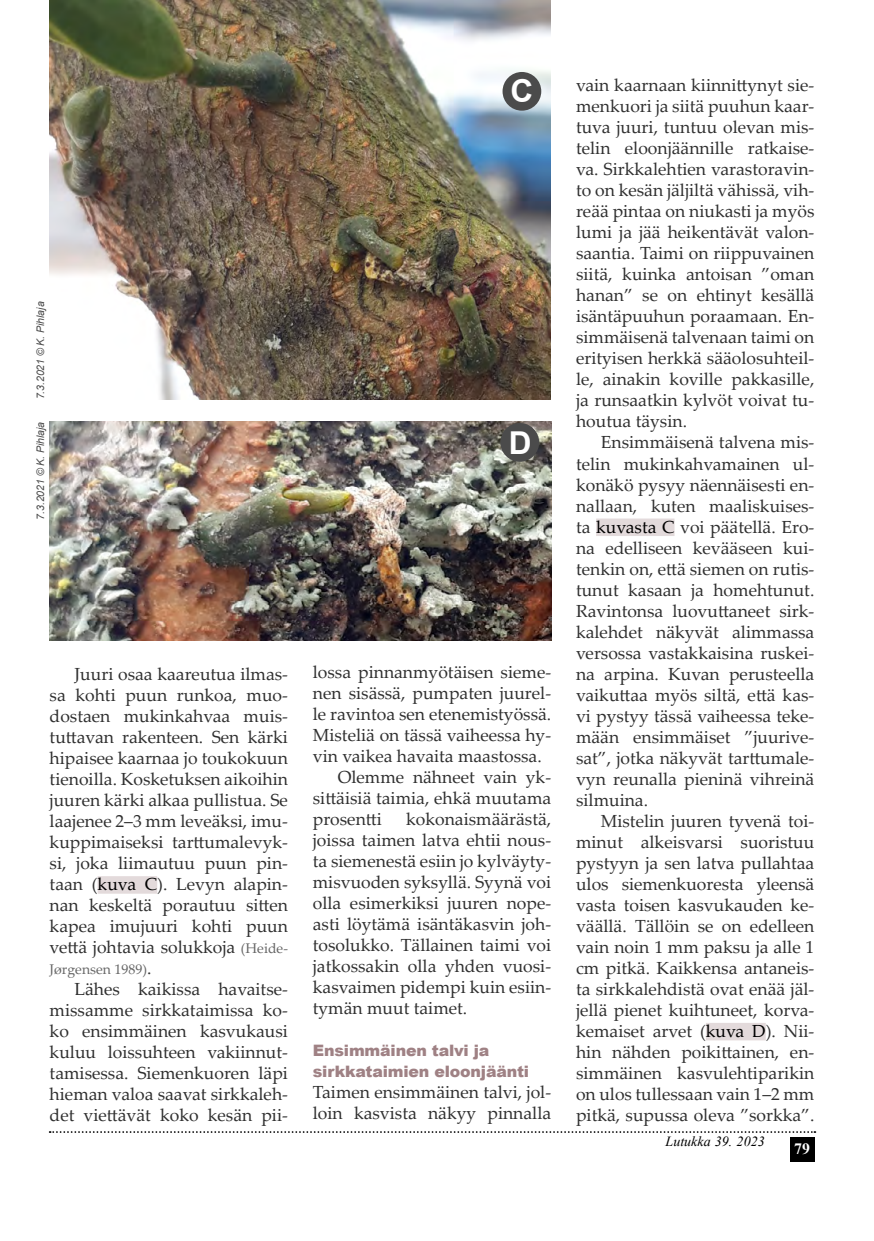
<style>
.page{position:relative;width:874px;height:1241px;background:#fff}
.page>*{position:absolute;margin:0;border:0;box-sizing:border-box;transform-origin:0 0}
.t1{font:700 31.5px "Arial";color:#fff}
.t2{font:17.5px/21px "Palatino Linotype";color:#2f2f2f;text-align:justify}
.t3{font:900 15.75px/21px "Arial";letter-spacing:-.01em;color:#9f8184}
.t4{font:700 15.75px "Times New Roman";color:#fff}
.t5{font:14px "Palatino Linotype";color:#666}
.t6{font:italic 14px "Times New Roman";color:#000}
.t7{font:italic 10.5px "Arial";letter-spacing:-.01em;color:#4b4b4b}
.s1{color:#000}
.s2{font-size:14px;color:#666}
.s3{font-size:17.5px;color:#2f2f2f}
</style>
<div class="page">
<svg style="left:50px;top:1131px;width:765px;height:1px"></svg>
<div style="left:789px;top:1136px;width:25px;height:25px;background:#000"></div>
<img style="left:50px;top:421px;width:501px;height:219px">
<img style="left:50px;top:0;width:500px;height:399px">
<div style="left:98px;top:876px;width:59px;height:17px;background:#e3dadb"></div>
<div style="left:595px;top:518px;width:79px;height:18px;background:#e3dadb"></div>
<div style="left:705px;top:1022px;width:60px;height:18px;background:#e3dadb"></div>
<div style="left:502px;top:72px;width:39px;height:39px;background:#4b4b4b;border-radius:50%"></div>
<div style="left:500px;top:423px;width:39px;height:38px;background:#4b4b4b;border-radius:50%"></div>
<h1 class="t1" style="left:510px;top:68px;width:24px">C</h1>
<p class="t7" style="left:34px;top:399px;width:99px;rotate:-90deg">7.3.2021 © K. Pihlaja</p>
<p class="t7" style="left:34px;top:519px;width:99px;rotate:-90deg">7.3.2021 © K. Pihlaja</p>
<h1 class="t1" style="left:508px;top:420px;width:24px">D</h1>
<p class="t2" style="left:50px;top:662px;width:240px;text-indent:25px">Juuri osaa kaareutua ilmas&shy;sa kohti puun runkoa, muo&shy;dostaen mukinkahvaa muis&shy;tuttavan rakenteen. Sen kärki hipaisee kaarnaa jo toukokuun tienoilla. Kosketuksen aikoihin juuren kärki alkaa pullistua. Se laajenee 2‒3 mm leveäksi, imu&shy;kuppimaiseksi tarttumalevyk&shy;si, joka liimautuu puun pin&shy;taan (<span class="s1">kuva C</span>). Levyn alapin&shy;nan keskeltä porautuu sitten kapea imujuuri kohti puun vettä johtavia solukkoja <span class="s2">(Heide-</span></p>
<p class="t5" style="left:50px;top:959px;width:103px">Jørgensen 1989)<span class="s3">.</span></p>
<p class="t2" style="left:50px;top:977px;width:240px;text-indent:25px">Lähes kaikissa havaitse&shy;missamme sirkkataimissa ko&shy;ko ensimmäinen kasvukausi kuluu loissuhteen vakiinnut&shy;tamisessa. Siemenkuoren läpi hieman valoa saavat sirkkaleh&shy;det viettävät koko kesän pii-</p>
<p class="t2" style="left:313px;top:660px;width:240px">lossa pinnanmyötäisen sieme-</p>
<p class="t2" style="left:313px;top:681px;width:240px">nen sisässä, pumpaten juurel-</p>
<p class="t2" style="left:313px;top:702px;width:240px">le ravintoa sen etenemistyössä.</p>
<p class="t2" style="left:313px;top:723px;width:240px">Misteliä on tässä vaiheessa hy-</p>
<p class="t2" style="left:313px;top:744px;width:230px">vin vaikea havaita maastossa.</p>
<p class="t2" style="left:337px;top:765px;width:215px">Olemme nähneet vain yk-</p>
<p class="t2" style="left:313px;top:786px;width:240px">sittäisiä taimia, ehkä muutama</p>
<p class="t2" style="left:313px;top:807px;width:70px">prosentti</p>
<p class="t2" style="left:313px;top:807px;width:240px;text-indent:93px">kokonaismäärästä, joissa taimen latva ehtii nous&shy;ta siemenestä esiin jo kylväyty&shy;misvuoden syksyllä. Syynä voi olla esimerkiksi juuren nope&shy;asti löytämä isäntäkasvin joh&shy;tosolukko. Tällainen taimi voi jatkossakin olla yhden vuosi&shy;kasvaimen pidempi kuin esiin&shy;tymän muut taimet.</p>
<p class="t3" style="left:313px;top:1039px;width:218px">Ensimmäinen talvi ja sirkkataimien eloonjäänti</p>
<p class="t2" style="left:313px;top:1080px;width:240px">Taimen ensimmäinen talvi, jol&shy;loin kasvista näkyy pinnalla</p>
<p class="t2" style="left:575px;top:74px;width:240px">vain kaarnaan kiinnittynyt sie&shy;menkuori ja siitä puuhun kaar&shy;tuva juuri, tuntuu olevan mis&shy;telin eloonjäännille ratkaise&shy;va. Sirkkalehtien varastoravin&shy;to on kesän jäljiltä vähissä, vih&shy;reää pintaa on niukasti ja myös lumi ja jää heikentävät valon&shy;saantia. Taimi on riippuvainen siitä, kuinka antoisan ”oman hanan” se on ehtinyt kesällä isäntäpuuhun poraamaan. En&shy;simmäisenä talvenaan taimi on erityisen herkkä sääolosuhteil&shy;le, ainakin koville pakkasille, ja runsaatkin kylvöt voivat tu&shy;houtua täysin.</p>
<p class="t2" style="left:575px;top:431px;width:240px;text-indent:25px">Ensimmäisenä talvena mis&shy;telin mukinkahvamainen ul&shy;konäkö pysyy näennäisesti en&shy;nallaan, kuten maaliskuises&shy;ta <span class="s1">kuvasta C</span> voi päätellä. Ero&shy;na edelliseen kevääseen kui&shy;tenkin on, että siemen on rutis&shy;tunut kasaan ja homehtunut.<br>Ravintonsa luovuttaneet sirk&shy;kalehdet näkyvät alimmassa versossa vastakkaisina ruskei&shy;na arpina. Kuvan perusteella vaikuttaa myös siltä, että kas&shy;vi pystyy tässä vaiheessa teke&shy;mään ensimmäiset ”juurive&shy;sat”, jotka näkyvät tarttumale&shy;vyn reunalla pieninä vihreinä silmuina.</p>
<p class="t2" style="left:575px;top:809px;width:240px;text-indent:25px">Mistelin juuren tyvenä toi&shy;minut alkeisvarsi suoristuu pystyyn ja sen latva pullahtaa ulos siemenkuoresta yleensä vasta toisen kasvukauden ke&shy;väällä. Tällöin se on edelleen vain noin 1 mm paksu ja alle 1 cm pitkä. Kaikkensa antaneis&shy;ta sirkkalehdistä ovat enää jäl&shy;jellä pienet kuihtuneet, korva&shy;kemaiset arvet (<span class="s1">kuva D</span>). Nii&shy;hin nähden poikittainen, en&shy;simmäinen kasvulehtiparikin on ulos tullessaan vain 1‒2 mm pitkä, supussa oleva ”sorkka”.</p>
<p class="t6" style="left:665px;top:1131px;width:101px">Lutukka 39. 2023</p>
<p class="t4" style="left:793px;top:1136px;width:17px">79</p>
</div>
